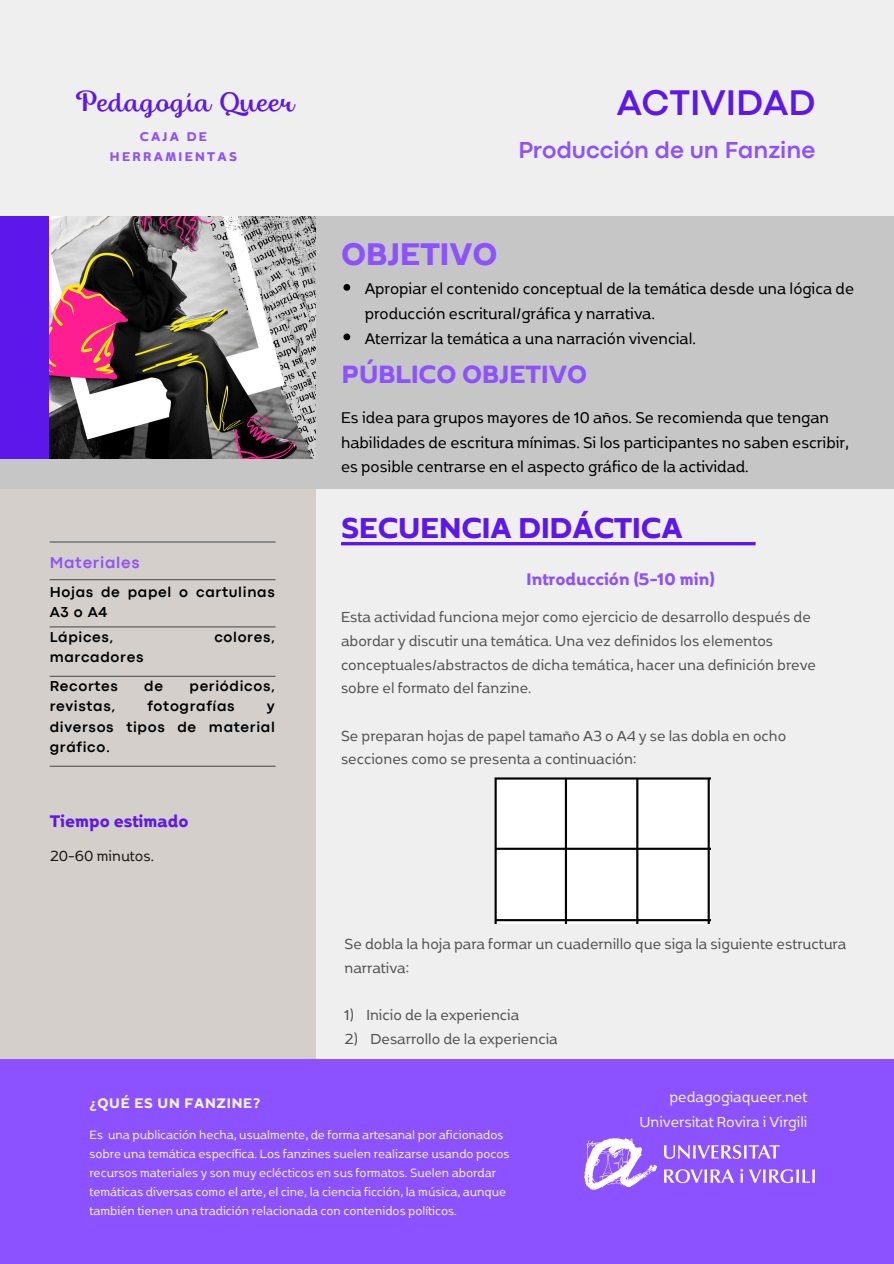
<style>
.page{position:relative;width:894px;height:1264px;background:#fff}
.page>*{position:absolute;margin:0;border:0;box-sizing:border-box;transform-origin:0 0}
.t1{font:700 37.2px "Codec Pro";color:#5e17eb}
.t2{font:700 37.2px "Boriboon";color:#8c52ff}
.t3{font:700 34.2px "Boriboon";color:#5e17eb}
.t4{font:700 29.7px "Boriboon";color:#8c52ff}
.t5{font:26.25px "Thephir";color:#5e17eb}
.t6{font:700 24.15px "Codec Pro";color:#8c52ff}
.t7{font:700 19.95px "Boriboon";color:#8c52ff}
.t8{font:700 19.95px "Boriboon";color:#5e17eb}
.t9{font:18.45px/24.8px "Boriboon";color:#000}
.t10{font:17.25px/23.7px "Boriboon";color:#545454}
.t11{font:17.25px "Boriboon";color:#f1f1f0}
.t12{font:17.25px "Boriboon";color:#221917}
.t13{font:700 16.5px "Boriboon";letter-spacing:.045em;color:#f1f1f0}
.t14{font:700 16.5px "Codec Pro";letter-spacing:.045em;color:#8c52ff}
.t15{font:700 15px/20.2px "Codec Pro";letter-spacing:.045em;color:#000}
.t16{font:700 15px/20.2px "Boriboon";letter-spacing:.155em;color:#8c52ff;text-align:center}
.t17{font:14.25px/19.2px "Boriboon";color:#f1f1f0}
</style>
<div class="page">
<div style="left:0;top:0;width:893px;height:1263px;background:#efefef"></div>
<div style="left:0;top:419px;width:316px;height:639px;background:#d4cfcb"></div>
<div style="left:0;top:1058px;width:893px;height:205px;background:#8c52ff"></div>
<div style="left:0;top:216px;width:893px;height:272px;background:#c6c6c6"></div>
<div style="left:0;top:216px;width:50px;height:242px;background:#5e17eb"></div>
<hr style="left:50px;top:541px;width:225px;height:1px;background:#545454">
<hr style="left:50px;top:579px;width:225px;height:1px;background:#545454">
<hr style="left:50px;top:626px;width:225px;height:1px;background:#545454">
<img style="left:50px;top:216px;width:265px;height:242px">
<img style="left:584px;top:1138px;width:230px;height:51px">
<hr style="left:341px;top:542px;width:414px;height:3px;background:#5e17eb">
<hr style="left:50px;top:675px;width:225px;height:2px;background:#545454">
<hr style="left:50px;top:765px;width:225px;height:1px;background:#545454">
<svg style="left:494px;top:777px;width:216px;height:146px"></svg>
<svg style="left:343px;top:284px;width:7px;height:7px"></svg>
<svg style="left:343px;top:333px;width:7px;height:7px"></svg>
<p class="t5" style="left:75px;top:93px;width:221px">Pedagogía Queer</p>
<h5 class="t16" style="left:110px;top:125px;width:128px">CAJA DE<br>HERRAMIENTAS</h5>
<p class="t14" style="left:50px;top:556px;width:91px">Materiales</p>
<p class="t15" style="left:50px;top:582px;width:226px">Hojas de papel o cartulinas<br>A3 o A4</p>
<p class="t15" style="left:50px;top:627px;width:65px">Lápices,</p>
<p class="t15" style="left:214px;top:627px;width:62px">colores,</p>
<p class="t15" style="left:50px;top:648px;width:95px">marcadores</p>
<p class="t15" style="left:50px;top:677px;width:70px">Recortes</p>
<p class="t15" style="left:144px;top:677px;width:20px">de</p>
<p class="t15" style="left:189px;top:677px;width:87px">periódicos,</p>
<p class="t15" style="left:50px;top:697px;width:67px">revistas,</p>
<p class="t15" style="left:147px;top:697px;width:89px">fotografías</p>
<p class="t15" style="left:50px;top:697px;width:226px;text-align:justify;text-indent:217px">y diversos tipos de material gráfico.</p>
<h5 class="t8" style="left:50px;top:808px;width:140px">Tiempo estimado</h5>
<h2 class="t12" style="left:50px;top:844px;width:106px">20-60 minutos.</h2>
<p class="t1" style="left:616px;top:90px;width:200px">ACTIVIDAD</p>
<p class="t6" style="left:518px;top:142px;width:298px">Producción de un Fanzine</p>
<h1 class="t2" style="left:341px;top:230px;width:158px">OBJETIVO</h1>
<h3 class="t9" style="left:364px;top:275px;width:491px">Apropiar el contenido conceptual de la temática desde una lógica de producción escritural/gráfica y narrativa.</h3>
<h1 class="t9" style="left:364px;top:325px;width:332px">Aterrizar la temática a una narración vivencial.</h1>
<p class="t4" style="left:342px;top:355px;width:247px">PÚBLICO OBJETIVO</p>
<p class="t9" style="left:341px;top:404px;width:509px">Es idea para grupos mayores de 10 años. Se recomienda que tengan habilidades de escritura mínimas. Si los participantes no saben escribir, es posible centrarse en el aspecto gráfico de la actividad.</p>
<p class="t3" style="left:341px;top:506px;width:343px">SECUENCIA DIDÁCTICA</p>
<p class="t7" style="left:526px;top:566px;width:189px">Introducción (5-10 min)</p>
<p class="t10" style="left:341px;top:604px;width:476px">Esta actividad funciona mejor como ejercicio de desarrollo después de abordar y discutir una temática. Una vez definidos los elementos conceptuales/abstractos de dicha temática, hacer una definición breve sobre el formato del fanzine.</p>
<p class="t10" style="left:341px;top:722px;width:446px">Se preparan hojas de papel tamaño A3 o A4 y se las dobla en ocho secciones como se presenta a continuación:</p>
<p class="t10" style="left:344px;top:931px;width:503px">Se dobla la hoja para formar un cuadernillo que siga la siguiente estructura narrativa:</p>
<p class="t10" style="left:344px;top:1002px;width:176px">1) Inicio de la experiencia</p>
<p class="t10" style="left:344px;top:1026px;width:215px">2) Desarrollo de la experiencia</p>
<h6 class="t13" style="left:89px;top:1092px;width:172px">¿QUÉ ES UN FANZINE?</h6>
<h1 class="t17" style="left:89px;top:1124px;width:421px">Es una publicación hecha, usualmente, de forma artesanal por aficionados sobre una temática específica. Los fanzines suelen realizarse usando pocos recursos materiales y son muy eclécticos en sus formatos. Suelen abordar temáticas diversas como el arte, el cine, la ciencia ficción, la música, aunque también tienen una tradición relacionada con contenidos políticos.</h1>
<p class="t11" style="left:669px;top:1086px;width:139px">pedagogiaqueer.net</p>
<p class="t11" style="left:639px;top:1111px;width:169px">Universitat Rovira i Virgili</p>
</div>
